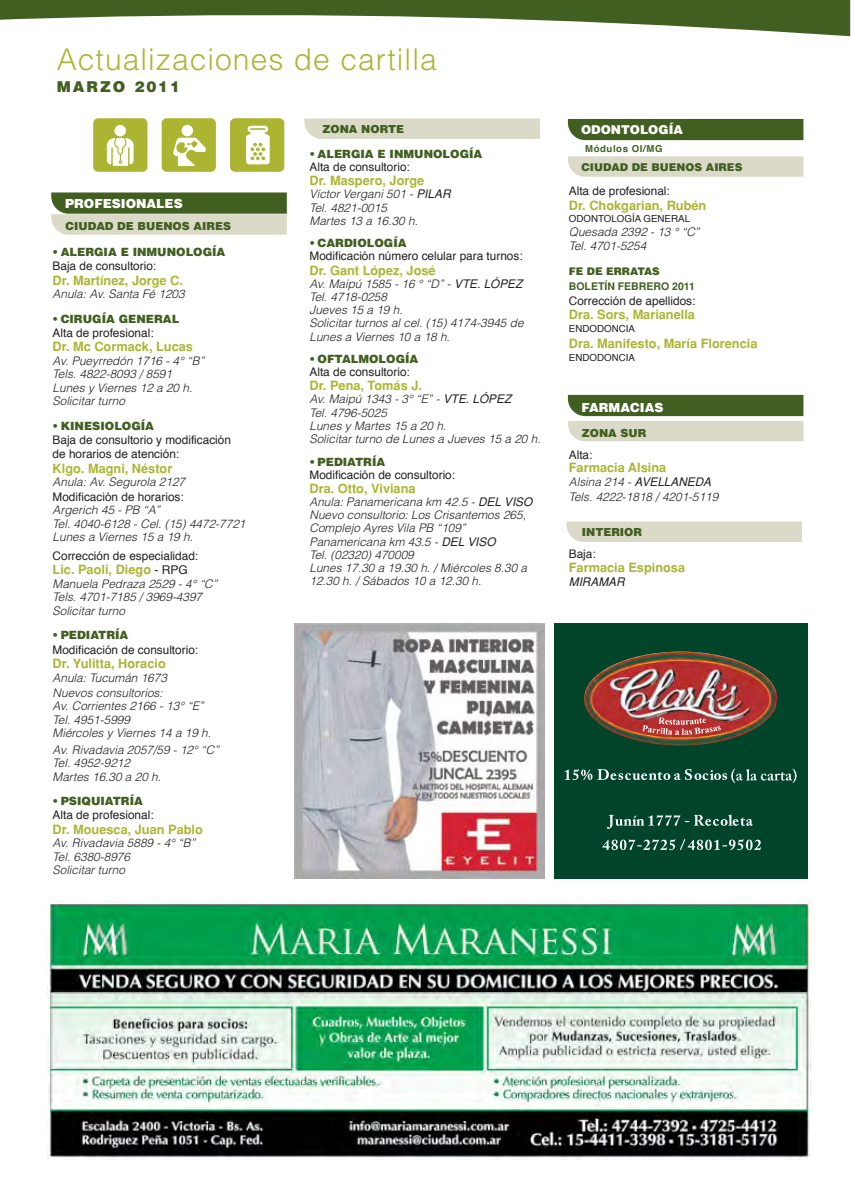
<style>
.page{position:relative;width:851px;height:1191px;background:#fff}
.page>*{position:absolute;margin:0;border:0;box-sizing:border-box;transform-origin:0 0}
.t1{font:300 30px "Helvetica";letter-spacing:.035em;color:#acb532}
.t2{font:900 15px "Helvetica";letter-spacing:.13em;color:#415f20}
.t3{font:700 12.75px "Helvetica";color:#acb532}
.t4{font:900 12.45px "Helvetica";color:#fff}
.t5{font:900 12.15px "Helvetica";color:#fff}
.t6{font:italic 300 11.85px/13.2px "Helvetica";color:#231f20}
.t7{font:11.85px/14.4px "Helvetica";color:#231f20}
.t8{font:italic 11.85px "Helvetica";color:#231f20}
.t9{font:900 11.4px "Helvetica";color:#415f20}
.t10{font:900 11.1px "Helvetica";color:#415f20}
.t11{font:900 10.8px "Helvetica";color:#415f20}
.t12{font:700 10.5px/14.2px "Helvetica";color:#415f20}
.t13{font:9.75px "Helvetica";color:#231f20}
.t14{font:700 9.6px "Helvetica";letter-spacing:.06em;color:#415f20}
.s1{font-weight:400;font-style:normal}
.s2{font-weight:400;font-size:12px;color:#231f20}
.s3{font-weight:400}
.s4{font-weight:900}
</style>
<div class="page">
<img style="left:47px;top:901px;width:764px;height:258px">
<svg style="left:0;top:0;width:850px;height:37px;fill:#415f20"></svg>
<div style="left:554px;top:623px;width:253px;height:255px;background:#00442a"></div>
<img style="left:584px;top:651px;width:193px;height:94px">
<svg style="left:641px;top:717px;width:79px;height:18px"></svg>
<svg style="left:607px;top:814px;width:145px;height:15px"></svg>
<svg style="left:602px;top:839px;width:159px;height:11px"></svg>
<svg style="left:564px;top:768px;width:232px;height:15px"></svg>
<img style="left:295px;top:623px;width:249px;height:255px">
<div style="left:566px;top:521px;width:235px;height:21px;background:#dbd9c7"></div>
<div style="left:568px;top:119px;width:235px;height:21px;background:#415f20"></div>
<svg style="left:568px;top:395px;width:235px;height:46px;background:#99a681"></svg>
<svg style="left:568px;top:156px;width:235px;height:21px;background:#dcdac9"></svg>
<svg style="left:51px;top:192px;width:236px;height:43px;background:#919f78"></svg>
<div style="left:304px;top:118px;width:236px;height:21px;background:#dbd9c7"></div>
<div style="left:162px;top:118px;width:54px;height:54px;background:#acb532;border-radius:5px"></div>
<div style="left:181px;top:125px;width:12px;height:11px;background:#fff;border-radius:50%"></div>
<svg style="left:173px;top:138px;width:33px;height:28px"></svg>
<div style="left:93px;top:118px;width:54px;height:54px;background:#acb532;border-radius:5px"></div>
<svg style="left:107px;top:136px;width:26px;height:30px"></svg>
<div style="left:114px;top:125px;width:12px;height:11px;background:#fff;border-radius:50%"></div>
<div style="left:230px;top:118px;width:54px;height:54px;background:#acb532;border-radius:5px"></div>
<div style="left:247px;top:126px;width:21px;height:6px;border:2px solid #fff;border-radius:2px"></div>
<svg style="left:246px;top:129px;width:24px;height:36px"></svg>
<p class="t1" style="left:57px;top:40px;width:381px">Actualizaciones de cartilla</p>
<p class="t2" style="left:57px;top:77px;width:125px">MARZO 2011</p>
<p class="t4" style="left:65px;top:196px;width:119px">PROFESIONALES</p>
<p class="t10" style="left:66px;top:218px;width:167px">CIUDAD DE BUENOS AIRES</p>
<p class="t9" style="left:53px;top:244px;width:174px">• ALERGIA E INMUNOLOGÍA</p>
<p class="t7" style="left:53px;top:259px;width:105px">Baja de consultorio:</p>
<p class="t3" style="left:53px;top:273px;width:132px">Dr. Martínez, Jorge C.</p>
<p class="t6" style="left:53px;top:287px;width:134px">Anula: Av. Santa Fé 1203</p>
<p class="t9" style="left:53px;top:311px;width:128px">• CIRUGÍA GENERAL</p>
<p class="t7" style="left:53px;top:326px;width:102px">Alta de profesional:</p>
<p class="t3" style="left:53px;top:339px;width:142px">Dr. Mc Cormack, Lucas</p>
<p class="t6" style="left:53px;top:354px;width:153px">Av. Pueyrredón 1716 - 4° “B”<br>Tels. 4822-8093 / 8591<br>Lunes y Viernes 12 a 20 h.<br>Solicitar turno</p>
<p class="t9" style="left:53px;top:418px;width:103px">• KINESIOLOGÍA</p>
<p class="t7" style="left:53px;top:433px;width:180px">Baja de consultorio y modificación de horarios de atención:</p>
<p class="t3" style="left:53px;top:461px;width:121px">Klgo. Magni, Néstor</p>
<p class="t6" style="left:53px;top:475px;width:194px;line-height:13.6px">Anula: Av. Segurola 2127<br><span class="s1">Modificación de horarios:<br></span>Argerich 45 - PB “A”<br>Tel. 4040-6128 - Cel. (15) 4472-7721<br>Lunes a Viernes 15 a 19 h.</p>
<p class="t7" style="left:53px;top:549px;width:147px">Corrección de especialidad:</p>
<p class="t3" style="left:53px;top:562px;width:137px">Lic. Paoli, Diego <span class="s2">- RPG</span></p>
<p class="t6" style="left:53px;top:577px;width:166px">Manuela Pedraza 2529 - 4° “C”<br>Tels. 4701-7185 / 3969-4397<br>Solicitar turno</p>
<p class="t9" style="left:53px;top:627px;width:77px">• PEDIATRÍA</p>
<p class="t7" style="left:53px;top:642px;width:147px">Modificación de consultorio:</p>
<p class="t3" style="left:53px;top:656px;width:115px">Dr. Yulitta, Horacio</p>
<p class="t6" style="left:53px;top:669px;width:116px;line-height:15px">Anula: Tucumán 1673<br>Nuevos consultorios:</p>
<p class="t6" style="left:53px;top:699px;width:160px">Av. Corrientes 2166 - 13° “E”<br>Tel. 4951-5999<br>Miércoles y Viernes 14 a 19 h.</p>
<p class="t6" style="left:53px;top:742px;width:168px">Av. Rivadavia 2057/59 - 12° “C”<br>Tel. 4952-9212<br>Martes 16.30 a 20 h.</p>
<p class="t9" style="left:53px;top:793px;width:92px">• PSIQUIATRÍA</p>
<p class="t7" style="left:53px;top:808px;width:102px">Alta de profesional:</p>
<p class="t3" style="left:53px;top:821px;width:152px">Dr. Mouesca, Juan Pablo</p>
<p class="t6" style="left:53px;top:836px;width:144px">Av. Rivadavia 5889 - 4° “B”<br>Tel. 6380-8976<br>Solicitar turno</p>
<p class="t10" style="left:322px;top:122px;width:83px">ZONA NORTE</p>
<p class="t9" style="left:309px;top:146px;width:174px">• ALERGIA E INMUNOLOGÍA</p>
<p class="t7" style="left:309px;top:160px;width:102px">Alta de consultorio:</p>
<p class="t3" style="left:309px;top:173px;width:116px">Dr. Maspero, Jorge</p>
<p class="t6" style="left:309px;top:187px;width:142px">Víctor Vergani 501 - <span class="s3">PILAR<br></span>Tel. 4821-0015<br>Martes 13 a 16.30 h.</p>
<p class="t9" style="left:309px;top:236px;width:99px">• CARDIOLOGÍA</p>
<p class="t7" style="left:309px;top:249px;width:215px">Modificación número celular para turnos:</p>
<p class="t3" style="left:309px;top:262px;width:128px">Dr. Gant López, José</p>
<p class="t6" style="left:309px;top:277px;width:215px">Av. Maipú 1585 - 16 ° “D” - <span class="s3">VTE. LÓPEZ<br></span>Tel. 4718-0258<br>Jueves 15 a 19 h.<br>Solicitar turnos al cel. (15) 4174-3945 de<br>Lunes a Viernes 10 a 18 h.</p>
<p class="t9" style="left:309px;top:351px;width:110px">• OFTALMOLOGÍA</p>
<p class="t7" style="left:309px;top:365px;width:102px">Alta de consultorio:</p>
<p class="t3" style="left:309px;top:378px;width:114px">Dr. Pena, Tomás J.</p>
<p class="t6" style="left:309px;top:392px;width:232px">Av. Maipú 1343 - 3° “E” - <span class="s3">VTE. LÓPEZ<br></span>Tel. 4796-5025<br>Lunes y Martes 15 a 20 h.<br>Solicitar turno de Lunes a Jueves 15 a 20 h.</p>
<p class="t9" style="left:309px;top:454px;width:77px">• PEDIATRÍA</p>
<p class="t7" style="left:309px;top:467px;width:147px">Modificación de consultorio:</p>
<p class="t3" style="left:309px;top:481px;width:108px">Dra. Otto, Viviana</p>
<p class="t6" style="left:309px;top:495px;width:224px">Anula: Panamericana km 42.5 - <span class="s3">DEL VISO<br></span>Nuevo consultorio: Los Crisantemos 265,<br>Complejo Ayres Vila PB “109”<br>Panamericana km 43.5 - <span class="s3">DEL VISO<br></span>Tel. (02320) 470009<br>Lunes 17.30 a 19.30 h. / Miércoles 8.30 a<br>12.30 h. / Sábados 10 a 12.30 h.</p>
<p class="t5" style="left:581px;top:121px;width:103px">ODONTOLOGÍA</p>
<p class="t14" style="left:585px;top:140px;width:79px">Módulos OI/MG</p>
<p class="t11" style="left:581px;top:160px;width:162px">CIUDAD DE BUENOS AIRES</p>
<p class="t7" style="left:568px;top:184px;width:102px">Alta de profesional:</p>
<p class="t3" style="left:568px;top:197px;width:139px">Dr. Chokgarian, Rubén</p>
<p class="t13" style="left:568px;top:211px;width:123px">ODONTOLOGÍA GENERAL</p>
<p class="t6" style="left:568px;top:225px;width:132px;line-height:14.1px">Quesada 2392 - 13 ° “C”<br>Tel. 4701-5254</p>
<p class="t12" style="left:568px;top:264px;width:128px"><span class="s4">FE DE ERRATAS<br></span>BOLETÍN FEBRERO 2011</p>
<p class="t7" style="left:568px;top:294px;width:128px">Corrección de apellidos:</p>
<p class="t3" style="left:568px;top:307px;width:128px">Dra. Sors, Marianella</p>
<p class="t13" style="left:568px;top:321px;width:68px">ENDODONCIA</p>
<p class="t3" style="left:568px;top:336px;width:190px">Dra. Manifesto, María Florencia</p>
<p class="t13" style="left:568px;top:350px;width:68px">ENDODONCIA</p>
<p class="t4" style="left:581px;top:399px;width:84px">FARMACIAS</p>
<p class="t10" style="left:581px;top:425px;width:66px">ZONA SUR</p>
<p class="t7" style="left:568px;top:447px;width:25px">Alta:</p>
<p class="t3" style="left:568px;top:460px;width:99px">Farmacia Alsina</p>
<p class="t6" style="left:568px;top:475px;width:151px;line-height:14.1px">Alsina 214 - <span class="s3">AVELLANEDA<br></span>Tels. 4222-1818 / 4201-5119</p>
<p class="t10" style="left:581px;top:525px;width:62px">INTERIOR</p>
<p class="t7" style="left:568px;top:547px;width:28px">Baja:</p>
<p class="t3" style="left:568px;top:560px;width:118px">Farmacia Espinosa</p>
<p class="t8" style="left:568px;top:575px;width:57px">MIRAMAR</p>
</div>
